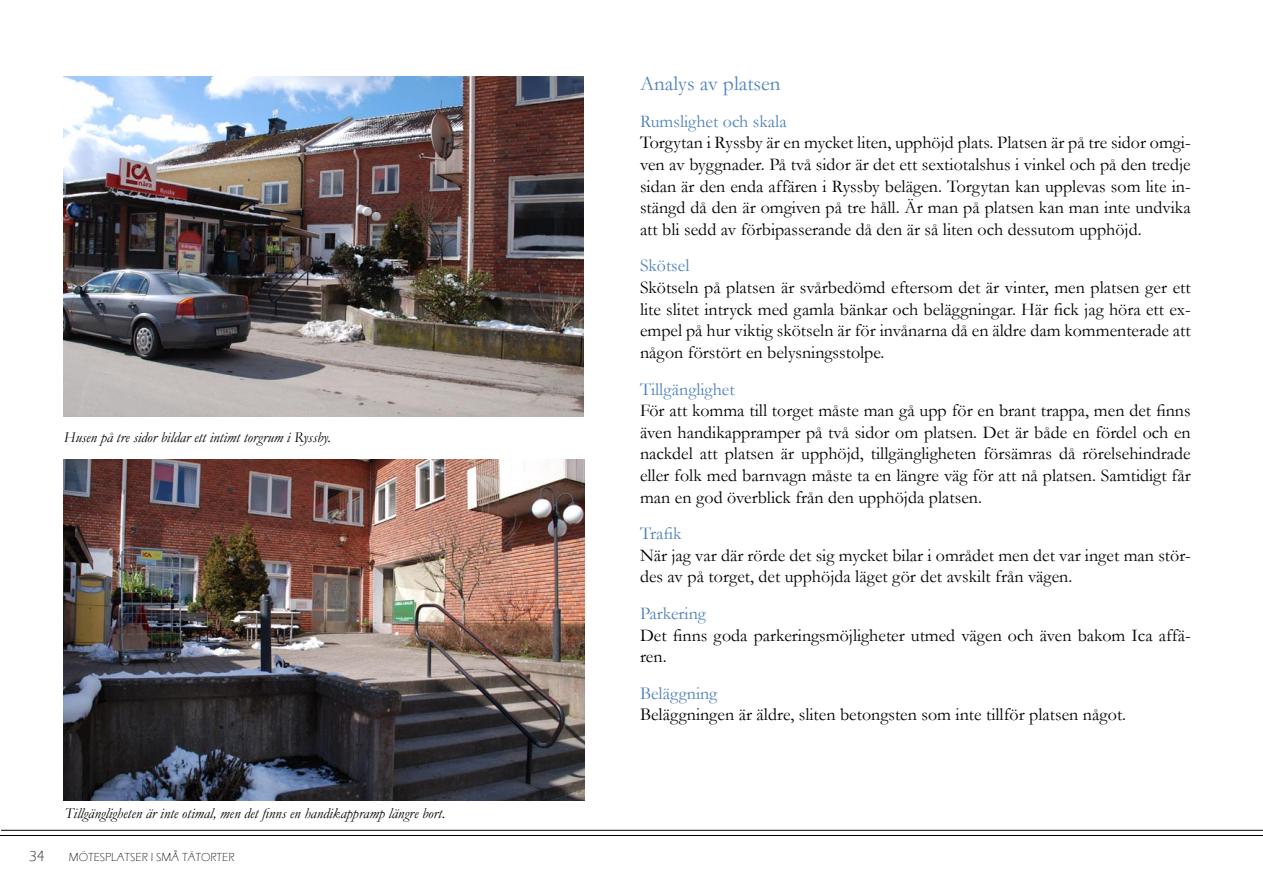
<style>
.page{position:relative;width:1263px;height:893px;background:#fff}
.page>*{position:absolute;margin:0;border:0;box-sizing:border-box;transform-origin:0 0}
.t1{font:21px "Garamond";color:#4f81bd}
.t2{font:18px/21.6px "Garamond";color:#000;text-align:justify}
.t3{font:18px "Garamond";color:#4f81bd}
.t4{font:italic 15px "Garamond";color:#000}
.t5{font:300 15px "Eras ITC";color:#000}
.t6{font:300 12px "Eras ITC";color:#000}
</style>
<div class="page">
<hr style="left:0;top:835px;width:1263px;height:1px;background:#000">
<hr style="left:1px;top:830px;width:1262px;height:1px;background:#000">
<img style="left:64px;top:77px;width:520px;height:340px">
<img style="left:64px;top:459px;width:521px;height:342px">
<p class="t4" style="left:64px;top:427px;width:269px">Husen på tre sidor bildar ett intimt torgrum i Ryssby.</p>
<p class="t4" style="left:65px;top:803px;width:382px">Tillgängligheten är inte otimal, men det finns en handikappramp längre bort.</p>
<p class="t5" style="left:29px;top:847px;width:18px">34</p>
<p class="t6" style="left:69px;top:850px;width:18px">MÖTESPLATSER</p>
<p class="t6" style="left:151px;top:850px;width:58px">i SMÅ tätORTER</p>
<p class="t1" style="left:640px;top:70px;width:142px">Analys av platsen</p>
<p class="t3" style="left:640px;top:109px;width:148px">Rumslighet och skala</p>
<p class="t2" style="left:640px;top:132px;width:552px">Torgytan i Ryssby är en mycket liten, upphöjd plats. Platsen är på tre sidor omgi&shy;ven av byggnader. På två sidor är det ett sextiotalshus i vinkel och på den tredje sidan är den enda affären i Ryssby belägen. Torgytan kan upplevas som lite in&shy;stängd då den är omgiven på tre håll. Är man på platsen kan man inte undvika att bli sedd av förbipasserande då den är så liten och dessutom upphöjd.</p>
<p class="t3" style="left:640px;top:254px;width:51px">Skötsel</p>
<p class="t2" style="left:640px;top:276px;width:552px">Skötseln på platsen är svårbedömd eftersom det är vinter, men platsen ger ett lite slitet intryck med gamla bänkar och beläggningar. Här fick jag höra ett ex&shy;empel på hur viktig skötseln är för invånarna då en äldre dam kommenterade att någon förstört en belysningsstolpe.</p>
<p class="t3" style="left:640px;top:377px;width:96px">Tillgänglighet</p>
<p class="t2" style="left:640px;top:399px;width:552px">För att komma till torget måste man gå upp för en brant trappa, men det finns även handikappramper på två sidor om platsen. Det är både en fördel och en nackdel att platsen är upphöjd, tillgängligheten försämras då rörelsehindrade eller folk med barnvagn måste ta en längre väg för att nå platsen. Samtidigt får man en god överblick från den upphöjda platsen.</p>
<p class="t3" style="left:640px;top:521px;width:43px">Trafik</p>
<p class="t2" style="left:640px;top:544px;width:552px">När jag var där rörde det sig mycket bilar i området men det var inget man stör&shy;des av på torget, det upphöjda läget gör det avskilt från vägen.</p>
<p class="t3" style="left:640px;top:601px;width:67px">Parkering</p>
<p class="t2" style="left:640px;top:624px;width:552px">Det finns goda parkeringsmöjligheter utmed vägen och även bakom Ica affä&shy;ren.</p>
<p class="t3" style="left:640px;top:681px;width:79px">Beläggning</p>
<p class="t2" style="left:640px;top:703px;width:488px">Beläggningen är äldre, sliten betongsten som inte tillför platsen något.</p>
</div>
